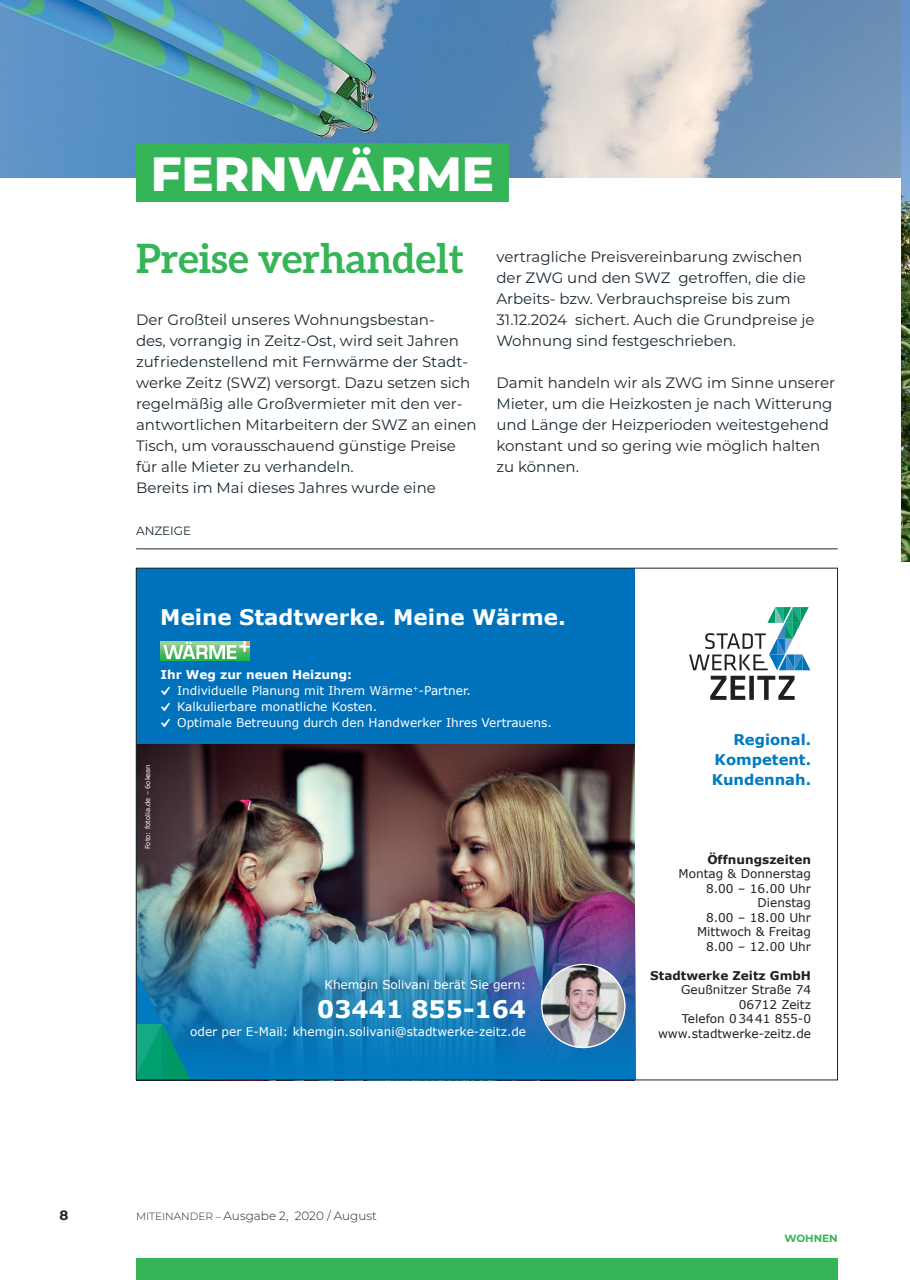
<style>
.page{position:relative;width:910px;height:1280px;background:#fff}
.page>*{position:absolute;margin:0;border:0;box-sizing:border-box;transform-origin:0 0}
.t1{font:800 48px "Montserrat";color:#fff}
.t2{font:700 40.5px "Aleo";color:#36b558}
.t3{font:700 24.15px "Verdana";color:#fff}
.t4{font:700 21.45px "Verdana";color:#fff}
.t5{font:15px/21px "Montserrat";color:#192931}
.t6{font:700 14.7px/20.1px "Verdana";color:#007ac0;text-align:justify}
.t7{font:700 13.5px "Montserrat";color:#192931}
.t8{font:12.15px "Verdana";color:#fff}
.t9{font:12.15px/14.5px "Verdana";color:#231f20;text-align:right}
.t10{font:700 12.15px "Verdana";color:#231f20}
.t11{font:700 12.15px "Verdana";color:#fff}
.t12{font:300 12px "Montserrat";color:#231f20}
.t13{font:12px "Montserrat";color:#192931}
.t14{font:700 10.5px "Montserrat";color:#36b558}
.t15{font:6.75px "Verdana";color:#fff}
.s1{font-size:10.5px;color:#192931}
</style>
<div class="page">
<img style="left:0;top:0;width:901px;height:178px">
<div style="left:136px;top:1259px;width:702px;height:21px;background:#36b558"></div>
<div style="left:136px;top:143px;width:373px;height:59px;background:#36b558"></div>
<img style="left:901px;top:0;width:9px;height:561px">
<div style="left:136px;top:568px;width:504px;height:512px;background:#0072bc"></div>
<img style="left:138px;top:744px;width:498px;height:320px">
<div style="left:636px;top:568px;width:202px;height:512px;background:#fff"></div>
<div style="left:160px;top:641px;width:90px;height:20px;background:linear-gradient(to bottom,#a9d29f,#21af45)"></div>
<svg style="left:163px;top:641px;width:87px;height:18px;background:#a7d9ab"></svg>
<img style="left:138px;top:891px;width:497px;height:173px">
<svg style="left:138px;top:971px;width:53px;height:107px"></svg>
<svg style="left:689px;top:607px;width:121px;height:63px"></svg>
<svg style="left:710px;top:676px;width:85px;height:24px"></svg>
<img style="left:541px;top:964px;width:84px;height:84px;border-radius:42px">
<hr style="left:136px;top:548px;width:702px;height:1px;background:#192931">
<h1 class="t1" style="left:151px;top:138px;width:345px">FERNWÄRME</h1>
<h2 class="t2" style="left:136px;top:235px;width:329px">Preise verhandelt</h2>
<p class="t5" style="left:136px;top:308px;width:342px">Der Großteil unseres Wohnungsbestan-<br>des, vorrangig in Zeitz-Ost, wird seit Jahren zufriedenstellend mit Fernwärme der Stadt&shy;werke Zeitz (SWZ) versorgt. Dazu setzen sich regelmäßig alle Großvermieter mit den ver&shy;antwortlichen Mitarbeitern der SWZ an einen Tisch, um vorausschauend günstige Preise für alle Mieter zu verhandeln.<br>Bereits im Mai dieses Jahres wurde eine</p>
<p class="t13" style="left:136px;top:522px;width:57px">ANZEIGE</p>
<p class="t5" style="left:496px;top:245px;width:320px">vertragliche Preisvereinbarung zwischen der ZWG und den SWZ getroffen, die die Arbeits- bzw. Verbrauchspreise bis zum 31.12.2024 sichert. Auch die Grundpreise je Wohnung sind festgeschrieben.</p>
<p class="t5" style="left:496px;top:371px;width:340px">Damit handeln wir als ZWG im Sinne unserer Mieter, um die Heizkosten je nach Witterung und Länge der Heizperioden weitestgehend konstant und so gering wie möglich halten zu können.</p>
<h3 class="t4" style="left:160px;top:603px;width:407px">Meine Stadtwerke. Meine Wärme.</h3>
<p class="t11" style="left:161px;top:666px;width:193px">Ihr Weg zur neuen Heizung:</p>
<p class="t8" style="left:161px;top:682px;width:312px">✔ Individuelle Planung mit Ihrem Wärme<sup>+</sup>-Partner.</p>
<p class="t8" style="left:161px;top:699px;width:218px">✔ Kalkulierbare monatliche Kosten.</p>
<p class="t8" style="left:161px;top:715px;width:393px">✔ Optimale Betreuung durch den Handwerker Ihres Vertrauens.</p>
<p class="t15" style="left:143px;top:849px;width:86px;rotate:-90deg">Foto: fotolia.de – 6okean</p>
<p class="t8" style="left:325px;top:977px;width:203px">Khemgin Solivani berät Sie gern:</p>
<h3 class="t3" style="left:317px;top:994px;width:210px">03441 855-164</h3>
<p class="t8" style="left:190px;top:1024px;width:337px">oder per E-Mail: khemgin.solivani@stadtwerke-zeitz.de</p>
<p class="t7" style="left:60px;top:1206px;width:10px">8</p>
<p class="t12" style="left:136px;top:1208px;width:242px"><span class="s1">MITEINANDER –</span> Ausgabe 2, 2020 / August</p>
<p class="t6" style="left:712px;top:729px;width:101px;text-indent:22px">Regional.<br>Kompetent.<br>Kundennah.</p>
<p class="t10" style="left:707px;top:851px;width:105px">Öffnungszeiten</p>
<p class="t9" style="left:678px;top:867px;width:134px">Montag &amp; Donnerstag<br>8.00 – 16.00 Uhr<br>Dienstag<br>8.00 – 18.00 Uhr<br>Mittwoch &amp; Freitag<br>8.00 – 12.00 Uhr</p>
<p class="t10" style="left:650px;top:967px;width:162px">Stadtwerke Zeitz GmbH</p>
<p class="t9" style="left:658px;top:983px;width:155px">Geußnitzer Straße 74<br>06712 Zeitz<br>Telefon 03441 855-0 www.stadtwerke-zeitz.de</p>
<p class="t14" style="left:784px;top:1230px;width:55px">WOHNEN</p>
</div>
